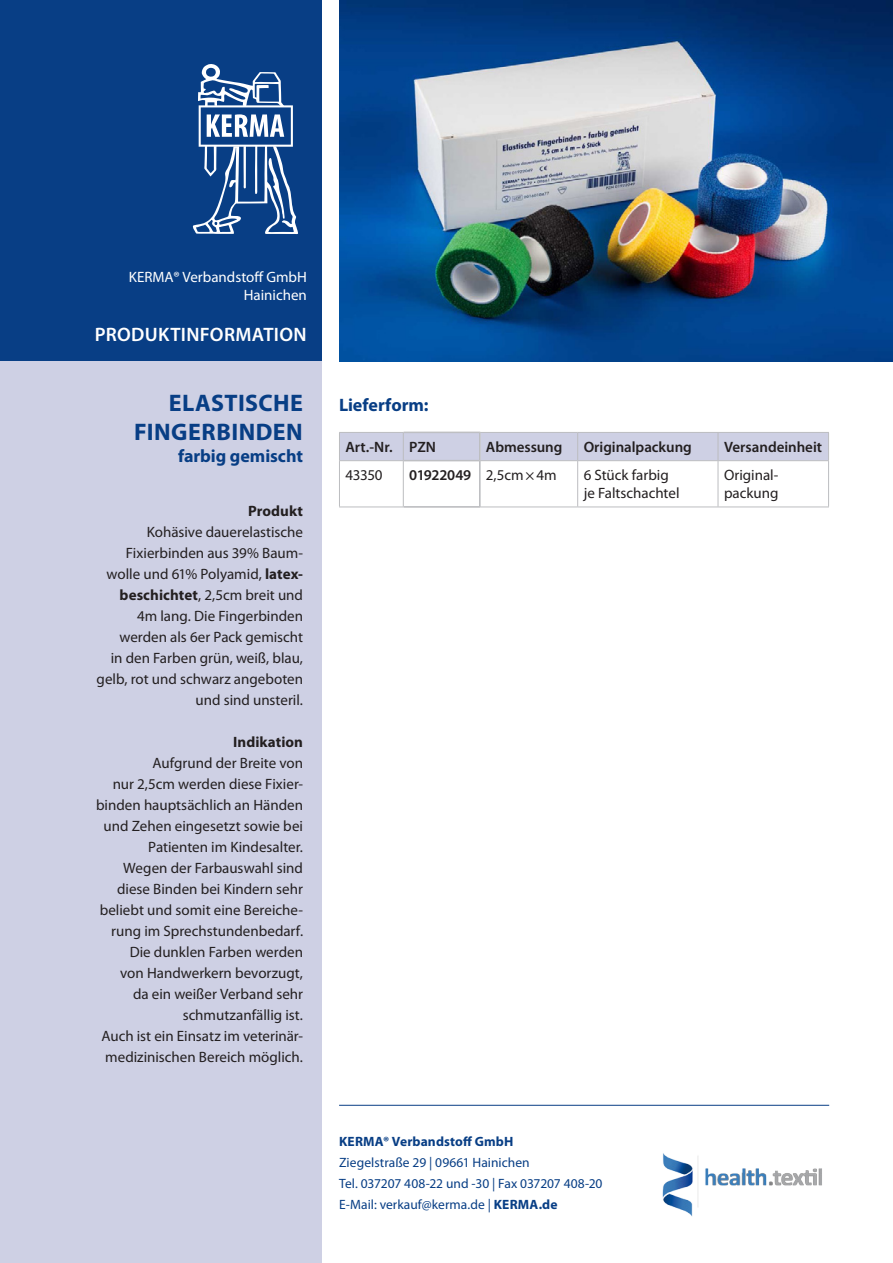
<style>
.page{position:relative;width:893px;height:1263px;background:#fff}
.page>*{position:absolute;margin:0;border:0;box-sizing:border-box;transform-origin:0 0}
.Produktbezeichnung{font:700 24px/28.8px "Myriad Pro";letter-spacing:.02em;color:#083e85;text-align:right}
.t1{font:600 19.5px "Myriad Pro";letter-spacing:.015em;color:#fff}
.Produktbezeichnung_E{font:700 18px "Myriad Pro";letter-spacing:-.005em;color:#083e85}
.Fließtext_blau{font:700 18px "Myriad Pro";letter-spacing:-.005em;color:#083e85}
.Fließtext{font:15px/21px "Myriad Pro";color:#231f20;text-align:right}
.Tabellenkopf{font:600 15px "Myriad Pro";letter-spacing:-.005em;color:#231f20}
.Tabellenkörper{font:15px/18px "Myriad Pro";color:#231f20}
.t2{font:15px "Myriad Pro";color:#fff}
.Fließtext-2{font:700 15px "Myriad Pro";letter-spacing:.005em;color:#231f20}
.Kontaktdaten{font:13.5px "Myriad Pro";color:#083e85}
.Kontaktdaten-2{font:700 13.5px "Myriad Pro";letter-spacing:.01em;color:#083e85}
.s1{font-weight:700}
</style>
<div class="page">
<div style="left:0;top:0;width:321px;height:361px;background:#083e85"></div>
<svg style="left:193px;top:64px;width:105px;height:170px"></svg>
<div style="left:0;top:361px;width:321px;height:902px;background:#ced0e4"></div>
<hr style="left:339px;top:1105px;width:490px;height:1px;background:#083e85">
<img style="left:662px;top:1153px;width:160px;height:63px">
<img style="left:339px;top:0;width:554px;height:361px">
<hr style="left:577px;top:461px;width:1px;height:46px;background:#bcbdc0">
<hr style="left:718px;top:461px;width:1px;height:46px;background:#bcbdc0">
<hr style="left:339px;top:461px;width:1px;height:46px;background:#bcbdc0">
<hr style="left:828px;top:461px;width:1px;height:46px;background:#bcbdc0">
<hr style="left:339px;top:507px;width:65px;height:1px;background:#bcbdc0">
<hr style="left:480px;top:507px;width:98px;height:1px;background:#bcbdc0">
<hr style="left:578px;top:507px;width:140px;height:1px;background:#bcbdc0">
<hr style="left:718px;top:507px;width:111px;height:1px;background:#bcbdc0">
<hr style="left:404px;top:461px;width:76px;height:1px;background:#bcbdc0">
<hr style="left:479px;top:461px;width:1px;height:46px;background:#bcbdc0">
<hr style="left:480px;top:461px;width:1px;height:46px;background:#bcbdc0">
<hr style="left:404px;top:506px;width:76px;height:1px;background:#bcbdc0">
<hr style="left:404px;top:507px;width:76px;height:1px;background:#bcbdc0">
<svg style="left:339px;top:432px;width:490px;height:29px"></svg>
<hr style="left:403px;top:461px;width:1px;height:46px;background:#bcbdc0">
<p class="t2" style="left:129px;top:267px;width:179px">KERMA® Verbandstoff GmbH</p>
<p class="t2" style="left:244px;top:285px;width:65px">Hainichen</p>
<p class="t1" style="left:95px;top:322px;width:213px">PRODUKTINFORMATION</p>
<p class="Produktbezeichnung" style="left:134px;top:388px;width:170px">ELASTISCHE<br>FINGERBINDEN</p>
<p class="Produktbezeichnung_E" style="left:178px;top:444px;width:126px">farbig gemischt</p>
<p class="Fließtext-2" style="left:248px;top:501px;width:57px">Produkt</p>
<p class="Fließtext" style="left:97px;top:521px;width:208px">Kohäsive dauerelastische<br>Fixierbinden aus 39% Baum&shy;wolle und 61% Polyamid, <span class="s1">latex&shy;beschichtet</span>, 2,5cm breit und<br>4m lang. Die Fingerbinden werden als 6er Pack gemischt<br>in den Farben grün, weiß, blau, gelb, rot und schwarz angeboten und sind unsteril.</p>
<p class="Fließtext-2" style="left:233px;top:732px;width:71px">Indikation</p>
<p class="Fließtext" style="left:96px;top:752px;width:209px">Aufgrund der Breite von<br>nur 2,5cm werden diese Fixier&shy;binden hauptsächlich an Händen und Zehen eingesetzt sowie bei<br>Patienten im Kindesalter.<br>Wegen der Farbauswahl sind diese Binden bei Kindern sehr beliebt und somit eine Bereiche&shy;rung im Sprechstundenbedarf.</p>
<p class="Fließtext" style="left:120px;top:941px;width:184px">Die dunklen Farben werden von Handwerkern bevorzugt, da ein weißer Verband sehr schmutzanfällig ist.</p>
<p class="Fließtext" style="left:101px;top:1025px;width:203px;text-align:left">Auch ist ein Einsatz im veterinär&shy;medizinischen Bereich möglich.</p>
<p class="Fließtext_blau" style="left:339px;top:393px;width:91px">Lieferform:</p>
<p class="Tabellenkopf" style="left:345px;top:438px;width:49px">Art.-Nr.</p>
<p class="Tabellenkopf" style="left:409px;top:438px;width:28px">PZN</p>
<p class="Tabellenkopf" style="left:486px;top:438px;width:78px">Abmessung</p>
<p class="Tabellenkopf" style="left:584px;top:438px;width:110px">Originalpackung</p>
<p class="Tabellenkopf" style="left:724px;top:438px;width:100px">Versandeinheit</p>
<p class="Tabellenkörper" style="left:345px;top:466px;width:39px">43350</p>
<p class="Tabellenkopf" style="left:409px;top:466px;width:64px">01922049</p>
<p class="Tabellenkörper" style="left:486px;top:466px;width:72px">2,5cm×4m</p>
<p class="Tabellenkörper" style="left:584px;top:466px;width:87px">6 Stück farbig</p>
<p class="Tabellenkörper" style="left:584px;top:484px;width:97px">je Faltschachtel</p>
<p class="Tabellenkörper" style="left:724px;top:466px;width:56px">Original&shy;packung</p>
<p class="Kontaktdaten-2" style="left:339px;top:1133px;width:176px">KERMA® Verbandstoff GmbH</p>
<p class="Kontaktdaten" style="left:339px;top:1154px;width:192px">Ziegelstraße 29 | 09661 Hainichen</p>
<p class="Kontaktdaten" style="left:339px;top:1175px;width:265px">Tel. 037207 408-22 und -30 | Fax 037207 408-20</p>
<p class="Kontaktdaten" style="left:339px;top:1196px;width:220px">E-Mail: verkauf@kerma.de | <span class="s1">KERMA.de</span></p>
</div>
